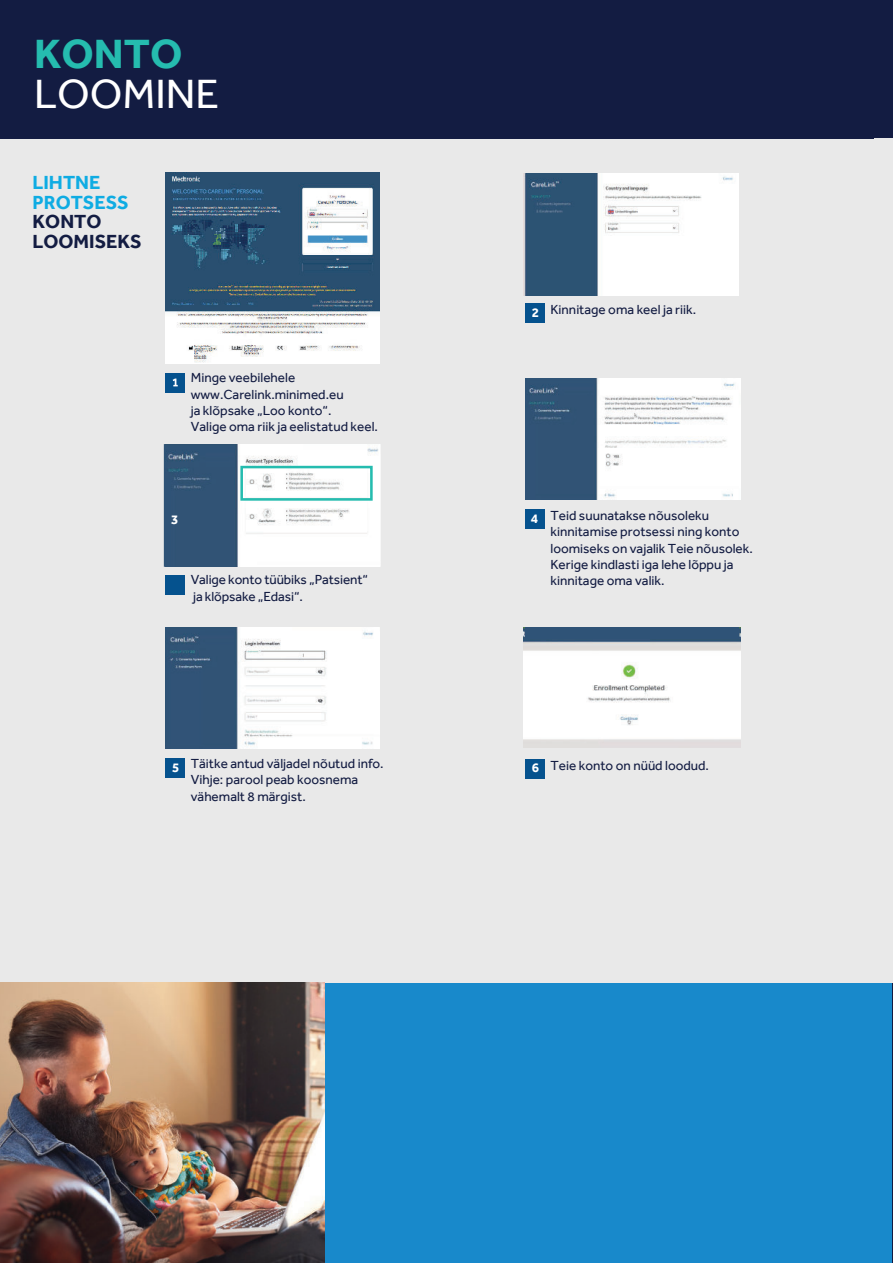
<style>
.page{position:relative;width:893px;height:1263px;background:#fff}
.page>*{position:absolute;margin:0;border:0;box-sizing:border-box;transform-origin:0 0}
.t1{font:42px "Effra";color:#fff}
.t2{font:700 42px "Effra";color:#25bcaf}
.t3{font:700 19.5px/19.5px "Effra";color:#0face3}
.t4{font:700 19.5px/19.5px "Effra";color:#131c42}
.t5{font:13.5px/16.2px "Effra";color:#131c42}
.t6{font:700 13.5px "Effra";color:#fff}
</style>
<div class="page">
<div style="left:0;top:138px;width:893px;height:1125px;background:#e9e9e9"></div>
<div style="left:0;top:0;width:893px;height:138px;background:#131c42"></div>
<div style="left:166px;top:373px;width:19px;height:19px;background:#05528e"></div>
<div style="left:525px;top:509px;width:20px;height:20px;background:#05528e"></div>
<div style="left:525px;top:303px;width:20px;height:20px;background:#05528e"></div>
<div style="left:166px;top:758px;width:19px;height:20px;background:#05528e"></div>
<div style="left:525px;top:759px;width:20px;height:20px;background:#05528e"></div>
<svg style="left:173px;top:379px;width:5px;height:7px"></svg>
<img style="left:525px;top:379px;width:215px;height:121px">
<div style="left:166px;top:575px;width:19px;height:19px;background:#05528e"></div>
<img style="left:164px;top:444px;width:217px;height:123px">
<img style="left:166px;top:445px;width:213px;height:121px">
<div style="left:240px;top:466px;width:133px;height:35px;border:3px solid #25bcaf"></div>
<img style="left:166px;top:628px;width:213px;height:120px">
<img style="left:524px;top:628px;width:216px;height:120px">
<img style="left:523px;top:173px;width:215px;height:123px">
<div style="left:323px;top:983px;width:570px;height:280px;background:#1889cb"></div>
<img style="left:0;top:982px;width:325px;height:281px">
<div style="left:525px;top:628px;width:214px;height:11px;background:#2f5377"></div>
<img style="left:166px;top:172px;width:213px;height:192px">
<h1 class="t2" style="left:34px;top:31px;width:150px">KONTO</h1>
<h1 class="t1" style="left:34px;top:72px;width:187px">LOOMINE</h1>
<h2 class="t3" style="left:33px;top:173px;width:98px">LIHTNE<br>PROTSESS</h2>
<h2 class="t4" style="left:33px;top:212px;width:111px">KONTO<br>LOOMISEKS</h2>
<p class="t5" style="left:191px;top:370px;width:189px">Minge veebilehele www.Carelink.minimed.eu<br>ja klõpsake „Loo konto“.<br>Valige oma riik ja eelistatud keel.</p>
<p class="t6" style="left:171px;top:512px;width:9px">3</p>
<p class="t5" style="left:191px;top:572px;width:179px">Valige konto tüübiks „Patsient“ ja klõpsake „Edasi“.</p>
<p class="t6" style="left:532px;top:305px;width:9px">2</p>
<p class="t5" style="left:550px;top:302px;width:147px">Kinnitage oma keel ja riik.</p>
<p class="t6" style="left:531px;top:511px;width:9px">4</p>
<p class="t5" style="left:550px;top:508px;width:204px">Teid suunatakse nõusoleku kinnitamise protsessi ning konto loomiseks on vajalik Teie nõusolek.<br>Kerige kindlasti iga lehe lõppu ja kinnitage oma valik.</p>
<p class="t5" style="left:191px;top:756px;width:194px">Täitke antud väljadel nõutud info.<br>Vihje: parool peab koosnema vähemalt 8 märgist.</p>
<p class="t5" style="left:550px;top:757px;width:160px">Teie konto on nüüd loodud.</p>
<p class="t6" style="left:172px;top:760px;width:9px">5</p>
<p class="t6" style="left:532px;top:761px;width:9px">6</p>
</div>
